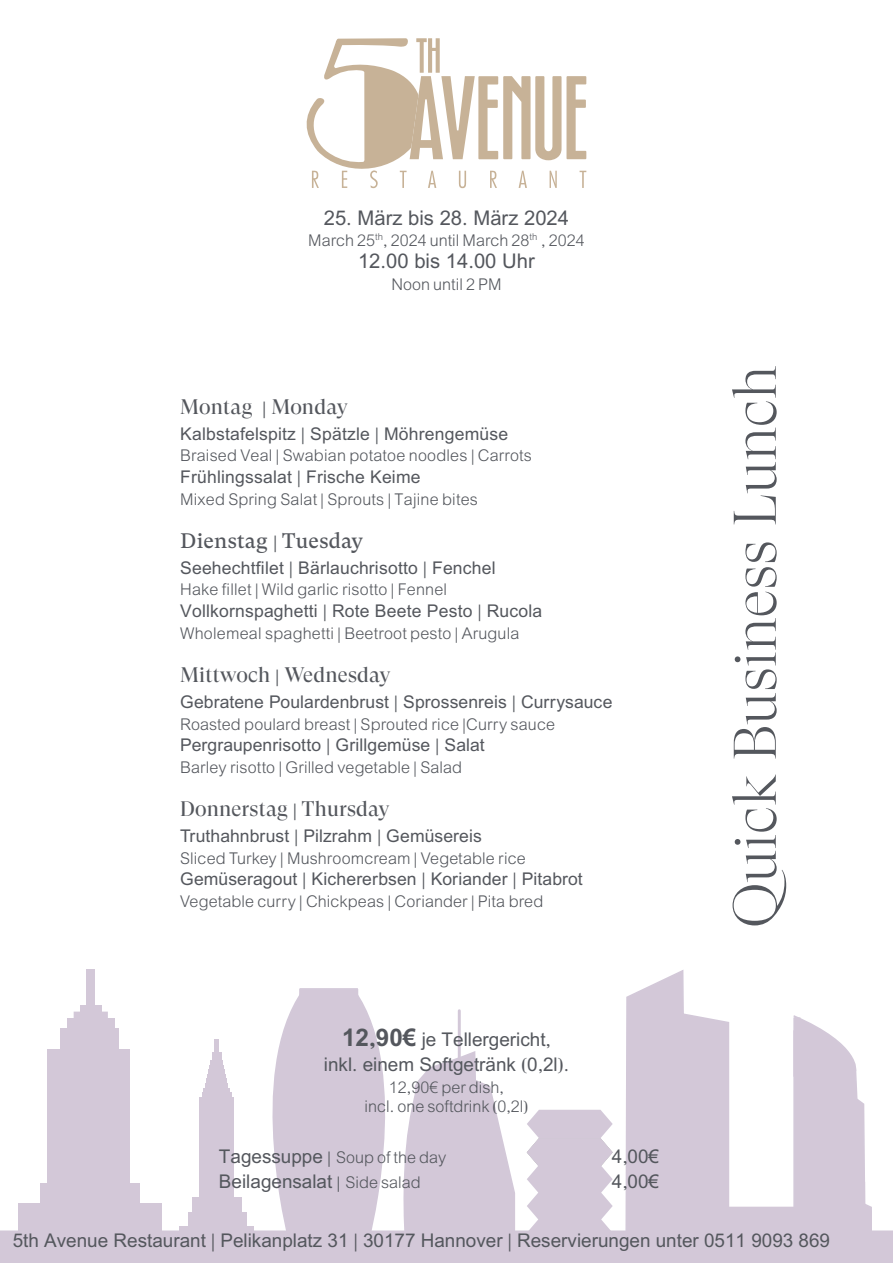
<style>
.page{position:relative;width:893px;height:1263px;background:#fff}
.page>*{position:absolute;margin:0;border:0;box-sizing:border-box;transform-origin:0 0}
.t1{font:300 60px "GT Super Ds Trial";color:#54575d}
.t2{font:22.5px "Akhbar";color:#54575d}
.t3{font:21px "Akhbar";color:#54575d}
.t4{font:21px "GT Super Display";letter-spacing:.01em;color:#54575d}
.t5{font:21px "GT Super Txt Trial";letter-spacing:.01em;color:#54575d}
.t6{font:21px "GT Super Ds Trial";letter-spacing:.01em;color:#54575d}
.t7{font:19.5px "Akhbar";letter-spacing:.01em;color:#54575d}
.t8{font:300 18px "Akhbar";letter-spacing:.01em;color:#54575d}
.s1{font-family:"Akhbar";font-size:19.5px}
.s2{font-weight:700;font-size:27px}
.s3{font-weight:400;font-size:21px}
.s4{font-weight:400}
.s5{font-size:18px}
.s6{font-weight:300;font-size:18px}
</style>
<div class="page">
<svg style="left:0;top:969px;width:893px;height:294px"></svg>
<div style="left:660px;top:1225px;width:141px;height:27px;background:#d3c8d8"></div>
<div style="left:292px;top:1018px;width:74px;height:30px;background:#d3c8d8"></div>
<svg style="left:307px;top:38px;width:279px;height:150px"></svg>
<p class="t2" style="left:324px;top:204px;width:247px">25. März bis 28. März 2024</p>
<p class="t8" style="left:308px;top:230px;width:278px">March 25<sup>th</sup>, 2024 until March 28<sup>th</sup> , 2024</p>
<p class="t2" style="left:358px;top:247px;width:178px">12.00 bis 14.00 Uhr</p>
<p class="t8" style="left:391px;top:273px;width:112px">Noon until 2 PM</p>
<p class="t6" style="left:180px;top:398px;width:169px">Montag <span class="s1">|</span> Monday</p>
<p class="t7" style="left:180px;top:422px;width:329px">Kalbstafelspitz | Spätzle | Möhrengemüse</p>
<p class="t8" style="left:180px;top:445px;width:353px">Braised Veal | Swabian potatoe noodles | Carrots</p>
<p class="t7" style="left:180px;top:465px;width:242px">Frühlingssalat | Frische Keime</p>
<p class="t8" style="left:180px;top:488px;width:299px">Mixed Spring Salat | Sprouts | Tajine bites</p>
<p class="t5" style="left:180px;top:532px;width:184px">Dienstag <span class="s1">|</span> Tuesday</p>
<p class="t7" style="left:180px;top:556px;width:317px">Seehechtfilet | Bärlauchrisotto | Fenchel</p>
<p class="t8" style="left:180px;top:579px;width:269px">Hake fillet | Wild garlic risotto | Fennel</p>
<p class="t7" style="left:180px;top:599px;width:364px">Vollkornspaghetti | Rote Beete Pesto | Rucola</p>
<p class="t8" style="left:180px;top:622px;width:341px">Wholemeal spaghetti | Beetroot pesto | Arugula</p>
<p class="t4" style="left:180px;top:664px;width:212px">Mittwoch <span class="s1">|</span> Wednesday</p>
<p class="t7" style="left:180px;top:690px;width:434px">Gebratene Poulardenbrust | Sprossenreis | Currysauce</p>
<p class="t8" style="left:180px;top:713px;width:376px">Roasted poulard breast | Sprouted rice |Curry sauce</p>
<p class="t7" style="left:180px;top:733px;width:306px">Pergraupenrisotto | Grillgemüse | Salat</p>
<p class="t8" style="left:180px;top:756px;width:283px">Barley risotto | Grilled vegetable | Salad</p>
<p class="t4" style="left:180px;top:798px;width:211px">Donnerstag <span class="s1">|</span> Thursday</p>
<p class="t7" style="left:180px;top:824px;width:303px">Truthahnbrust | Pilzrahm | Gemüsereis</p>
<p class="t8" style="left:180px;top:847px;width:347px">Sliced Turkey | Mushroomcream | Vegetable rice</p>
<p class="t7" style="left:180px;top:867px;width:404px">Gemüseragout | Kichererbsen | Koriander | Pitabrot</p>
<p class="t8" style="left:180px;top:890px;width:365px">Vegetable curry | Chickpeas | Coriander | Pita bred</p>
<p class="t3" style="left:342px;top:1026px;width:210px"><span class="s2">12,90€</span> je Tellergericht,</p>
<p class="t3" style="left:324px;top:1052px;width:247px">inkl. einem Softgetränk (0,2l).</p>
<p class="t8" style="left:389px;top:1076px;width:117px">12,90€ per dish,</p>
<p class="t8" style="left:364px;top:1095px;width:165px">incl. one softdrink (0,2l)</p>
<p class="t8" style="left:219px;top:1146px;width:229px"><span class="s3">Tagessuppe</span> <span class="s4">|</span> Soup of the day</p>
<p class="t3" style="left:612px;top:1143px;width:49px">4,00€</p>
<p class="t3" style="left:219px;top:1168px;width:203px">Beilagensalat <span class="s5">|</span> <span class="s6">Side salad</span></p>
<p class="t3" style="left:612px;top:1168px;width:49px">4,00€</p>
<p class="t1" style="left:732px;top:928px;width:564px;rotate:-90deg">Quick Business Lunch</p>
<p class="t3" style="left:13px;top:1227px;width:819px">5th Avenue Restaurant | Pelikanplatz 31 | 30177 Hannover | Reservierungen unter 0511 9093 869</p>
</div>
